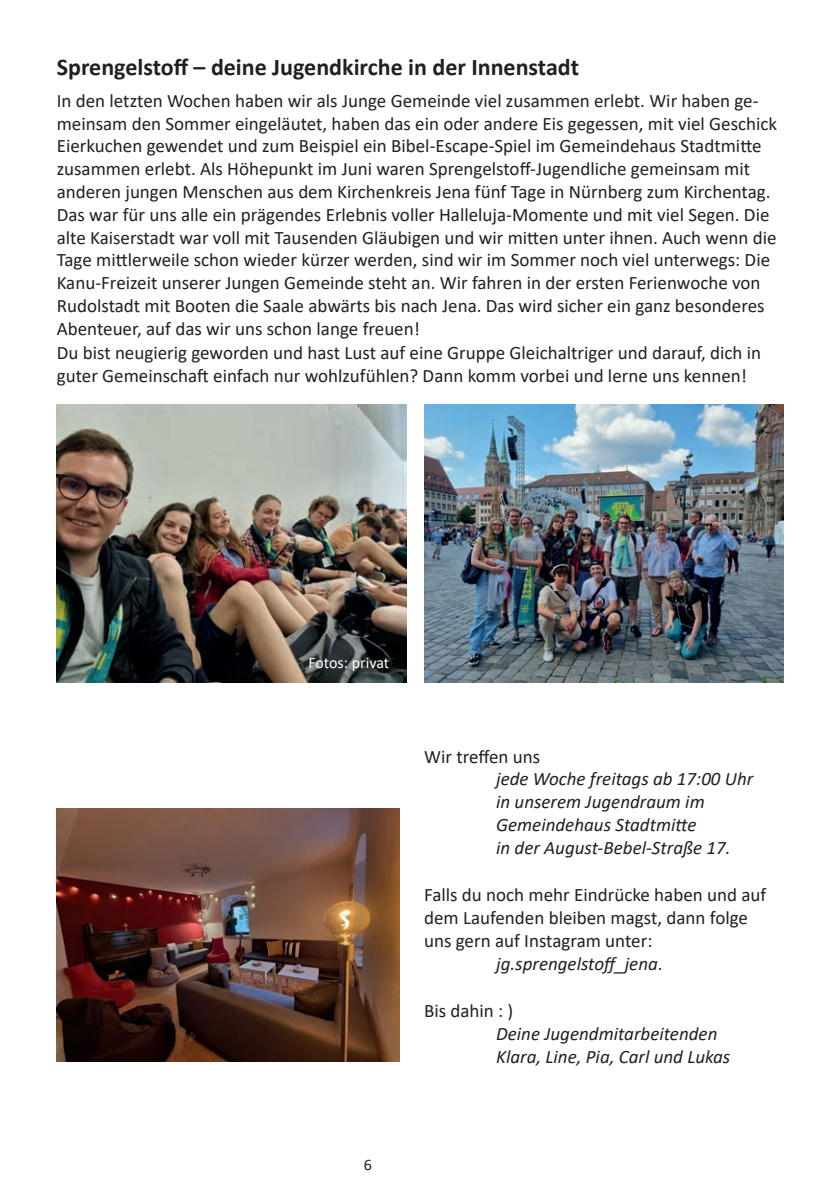
<style>
.page{position:relative;width:840px;height:1191px;background:#fff}
.page>*{position:absolute;margin:0;border:0;box-sizing:border-box;transform-origin:0 0}
.t1{font:700 24px "Calibri";color:#231f20}
.t2{font:19px/23px "Calibri";color:#231f20}
.t3{font:italic 19px/22.8px "Calibri";color:#231f20}
.t4{font:16px "Calibri";color:#fff}
.t5{font:16px "Calibri";color:#231f20}
.s1{font-style:normal}
</style>
<div class="page">
<img style="left:424px;top:404px;width:358px;height:278px">
<img style="left:57px;top:404px;width:349px;height:278px">
<img style="left:57px;top:809px;width:342px;height:252px">
<p class="t1" style="left:57px;top:50px;width:523px">Sprengelstoff – deine Jugendkirche in der Innenstadt</p>
<p class="t2" style="left:57px;top:88px;width:721px">In den letzten Wochen haben wir als Junge Gemeinde viel zusammen erlebt. Wir haben ge&shy;meinsam den Sommer eingeläutet, haben das ein oder andere Eis gegessen, mit viel Geschick Eierkuchen gewendet und zum Beispiel ein Bibel-Escape-Spiel im Gemeindehaus Stadtmitte zusammen erlebt. Als Höhepunkt im Juni waren Sprengelstoff-Jugendliche gemeinsam mit anderen jungen Menschen aus dem Kirchenkreis Jena fünf Tage in Nürnberg zum Kirchentag.<br>Das war für uns alle ein prägendes Erlebnis voller Halleluja-Momente und mit viel Segen. Die alte Kaiserstadt war voll mit Tausenden Gläubigen und wir mitten unter ihnen. Auch wenn die Tage mittlerweile schon wieder kürzer werden, sind wir im Sommer noch viel unterwegs: Die Kanu-Freizeit unserer Jungen Gemeinde steht an. Wir fahren in der ersten Ferienwoche von Rudolstadt mit Booten die Saale abwärts bis nach Jena. Das wird sicher ein ganz besonderes Abenteuer, auf das wir uns schon lange freuen!<br>Du bist neugierig geworden und hast Lust auf eine Gruppe Gleichaltriger und darauf, dich in guter Gemeinschaft einfach nur wohlzufühlen? Dann komm vorbei und lerne uns kennen!</p>
<p class="t4" style="left:308px;top:651px;width:82px">Fotos: privat</p>
<p class="t2" style="left:424px;top:744px;width:117px">Wir treffen uns</p>
<p class="t3" style="left:496px;top:767px;width:258px">jede Woche freitags ab 17:00 Uhr in unserem Jugendraum im<br>Gemeindehaus Stadtmitte<br>in der August-Bebel-Straße 17.</p>
<p class="t2" style="left:424px;top:883px;width:343px">Falls du noch mehr Eindrücke haben und auf</p>
<p class="t2" style="left:424px;top:905px;width:325px">dem Laufenden bleiben magst, dann folge</p>
<p class="t2" style="left:424px;top:928px;width:230px">uns gern auf Instagram unter:</p>
<p class="t3" style="left:496px;top:951px;width:168px">jg.sprengelstoff_jena<span class="s1">.</span></p>
<p class="t2" style="left:424px;top:998px;width:91px">Bis dahin : )</p>
<p class="t3" style="left:496px;top:1021px;width:235px">Deine Jugendmitarbeitenden<br>Klara, Line, Pia, Carl und Lukas</p>
<p class="t5" style="left:363px;top:1154px;width:10px">6</p>
</div>
